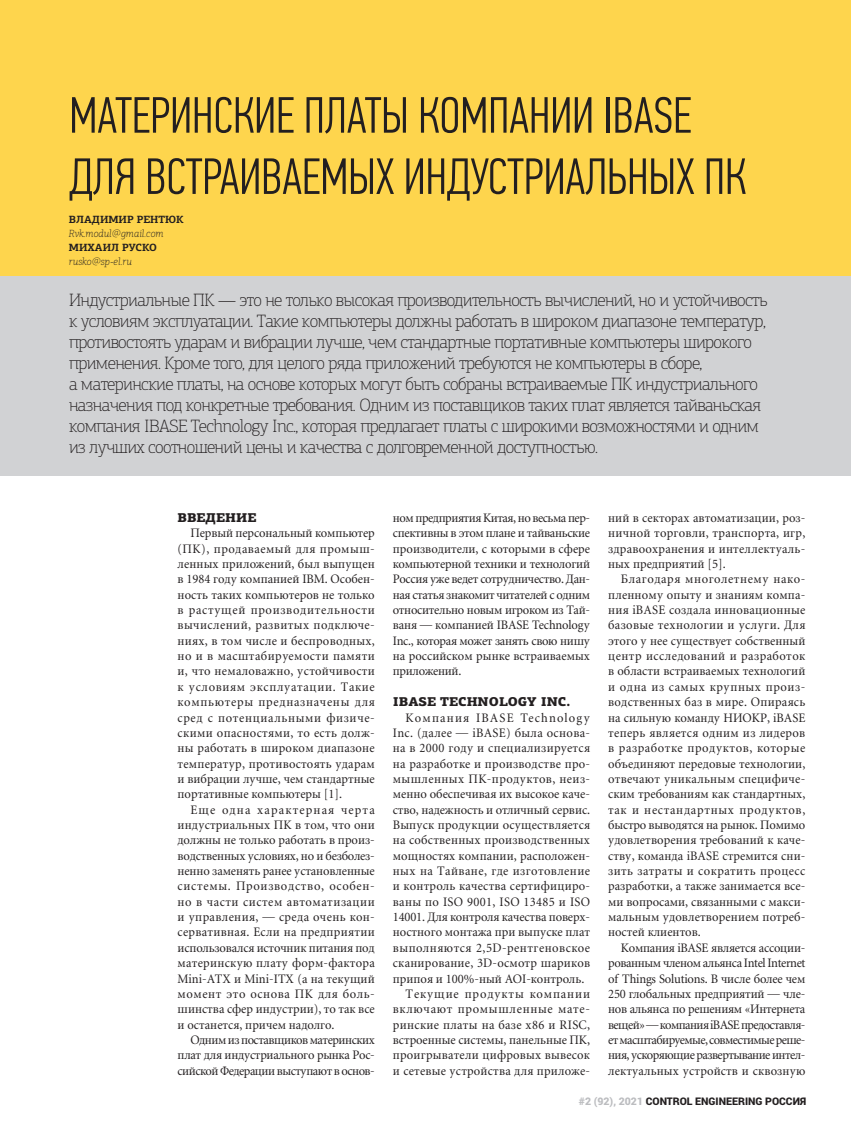
<style>
.page{position:relative;width:851px;height:1136px;background:#fff}
.page>*{position:absolute;margin:0;border:0;box-sizing:border-box;transform-origin:0 0}
.t1{font:300 51px/61.2px "PF Din Text Comp Pro";color:#231f20}
.t2{font:100 18px/21px "PF Agora Slab Pro";letter-spacing:-.035em;color:#231f20}
.t3{font:12.75px/15.3px "Miniature";letter-spacing:.01em;color:#231f20;text-align:justify;scale:.96 1}
.t4{font:12.75px "Miniature";letter-spacing:-.01em;color:#231f20;scale:.96 1}
.t5{font:12.75px "Miniature";letter-spacing:.04em;color:#231f20;scale:.96 1}
.t6{font:12.75px "Miniature";letter-spacing:.035em;color:#231f20;scale:.96 1}
.t7{font:900 12.75px "PF Agora Slab Pro";color:#231f20}
.t8{font:12.75px "Miniature";letter-spacing:.03em;color:#231f20;scale:.96 1}
.t9{font:12.75px "Miniature";letter-spacing:.055em;color:#231f20;scale:.96 1}
.t10{font:12.75px "Miniature";letter-spacing:.095em;color:#231f20;scale:.96 1}
.t11{font:12.75px "Miniature";letter-spacing:.07em;color:#231f20;scale:.96 1}
.t12{font:900 10.5px "Roboto";color:#231f20}
.t13{font:italic 100 10.5px "PF Agora Slab Pro";color:#231f20}
.t14{font:700 10.5px "PF Agora Slab Pro";color:#231f20}
.s1{color:#bcbdc0}
</style>
<div class="page">
<div style="left:0;top:0;width:850px;height:353px;background:#fed54d"></div>
<div style="left:0;top:276px;width:850px;height:200px;background:#d1d2d4"></div>
<h1 class="t1" style="left:69px;top:89px;width:678px">МАТЕРИНСКИЕ ПЛАТЫ КОМПАНИИ IBASE<br>ДЛЯ ВСТРАИВАЕМЫХ ИНДУСТРИАЛЬНЫХ ПК</h1>
<p class="t14" style="left:69px;top:213px;width:116px">ВЛАДИМИР РЕНТЮК</p>
<p class="t13" style="left:69px;top:229px;width:96px">Rvk.modul@gmail.com</p>
<p class="t14" style="left:69px;top:241px;width:89px">МИХАИЛ РУСКО</p>
<p class="t13" style="left:69px;top:257px;width:64px">rusko@sp-el.ru</p>
<p class="t2" style="left:69px;top:289px;width:699px">Индустриальные ПК — это не только высокая производительность вычислений, но и устойчивость к условиям эксплуатации. Такие компьютеры должны работать в широком диапазоне температур, противостоять ударам и вибрации лучше, чем стандартные портативные компьютеры широкого применения. Кроме того, для целого ряда приложений требуются не компьютеры в сборе,<br>а материнские платы, на основе которых могут быть собраны встраиваемые ПК индустриального назначения под конкретные требования. Одним из поставщиков таких плат является тайваньская компания IBASE Technology Inc., которая предлагает платы с широкими возможностями и одним из лучших соотношений цены и качества с долговременной доступностью.</p>
<p class="t7" style="left:177px;top:510px;width:80px">ВВЕДЕНИЕ</p>
<p class="t3" style="left:177px;top:526px;width:207px;text-indent:13px">Первый персональный компьютер (ПК), продаваемый для промыш&shy;ленных приложений, был выпущен в 1984 году компанией IBM. Особен&shy;ность таких компьютеров не только в растущей производительности вычислений, развитых подключе&shy;ниях, в том числе и беспроводных, но и в масштабируемости памяти и, что немаловажно, устойчивости к условиям эксплуатации. Такие компьютеры предназначены для сред с потенциальными физиче&shy;скими опасностями, то есть долж&shy;ны работать в широком диапазоне температур, противостоять ударам и вибрации лучше, чем стандартные портативные компьютеры [1].</p>
<p class="t3" style="left:177px;top:802px;width:207px;text-indent:13px">Еще одна характерная черта индустриальных ПК в том, что они должны не только работать в произ&shy;водственных условиях, но и безболез&shy;ненно заменять ранее установленные системы. Производство, особен&shy;но в части систем автоматизации и управления, — среда очень кон&shy;сервативная. Если на предприятии использовался источник питания под материнскую плату форм-фактора Mini-ATX и Mini-ITX (а на текущий момент это основа ПК для боль&shy;шинства сфер индустрии), то так все и останется, причем надолго.</p>
<p class="t3" style="left:177px;top:1033px;width:207px;text-indent:13px">Одним из поставщиков материнских плат для индустриального рынка Рос&shy;сийской Федерации выступают в основ-</p>
<p class="t3" style="left:393px;top:511px;width:207px">ном предприятия Китая, но весьма пер&shy;спективны в этом плане и тайваньские производители, с которыми в сфере компьютерной техники и технологий Россия уже ведет сотрудничество. Дан&shy;ная статья знакомит читателей с одним относительно новым игроком из Тай&shy;ваня — компанией IBASE Technology Inc., которая может занять свою нишу на российском рынке встраиваемых приложений.</p>
<p class="t7" style="left:393px;top:694px;width:179px">IBASE TECHNOLOGY INC.</p>
<p class="t10" style="left:405px;top:712px;width:194px">Компания IBASE Technology</p>
<p class="t3" style="left:393px;top:726px;width:207px">Inc. (далее — iBASE) была основа-</p>
<p class="t3" style="left:393px;top:741px;width:207px">на в 2000 году и специализируется</p>
<p class="t3" style="left:393px;top:756px;width:207px">на разработке и производстве про-</p>
<p class="t8" style="left:393px;top:773px;width:207px">мышленных ПК-продуктов, неиз-</p>
<p class="t3" style="left:393px;top:787px;width:207px">менно обеспечивая их высокое каче-</p>
<p class="t3" style="left:393px;top:802px;width:207px">ство, надежность и отличный сервис.</p>
<p class="t3" style="left:393px;top:818px;width:207px">Выпуск продукции осуществляется</p>
<p class="t3" style="left:393px;top:833px;width:207px">на собственных производственных</p>
<p class="t3" style="left:393px;top:848px;width:207px">мощностях компании, расположен-</p>
<p class="t6" style="left:393px;top:865px;width:207px">ных на Тайване, где изготовление</p>
<p class="t3" style="left:393px;top:879px;width:207px">и контроль качества сертифициро-</p>
<p class="t3" style="left:393px;top:894px;width:207px">ваны по ISO 9001, ISO 13485 и ISO</p>
<p class="t4" style="left:393px;top:911px;width:207px">14001. Для контроля качества поверх-</p>
<p class="t3" style="left:393px;top:925px;width:207px">ностного монтажа при выпуске плат</p>
<p class="t5" style="left:393px;top:942px;width:207px">выполняются 2,5D-рентгеновское</p>
<p class="t3" style="left:393px;top:956px;width:207px">сканирование, 3D-осмотр шариков</p>
<p class="t3" style="left:393px;top:971px;width:201px">припоя и 100%-ный AOI-контроль.</p>
<p class="t11" style="left:405px;top:988px;width:194px">Текущие продукты компании</p>
<p class="t9" style="left:393px;top:1003px;width:207px">включают промышленные мате-</p>
<p class="t3" style="left:393px;top:1017px;width:207px">ринские платы на базе x86 и RISC,</p>
<p class="t3" style="left:393px;top:1033px;width:207px">встроенные системы, панельные ПК,</p>
<p class="t3" style="left:393px;top:1048px;width:207px">проигрыватели цифровых вывесок</p>
<p class="t3" style="left:393px;top:1063px;width:207px">и сетевые устройства для приложе-</p>
<p class="t3" style="left:608px;top:511px;width:207px">ний в секторах автоматизации, роз&shy;ничной торговли, транспорта, игр, здравоохранения и интеллектуаль&shy;ных предприятий [5].</p>
<p class="t3" style="left:608px;top:572px;width:207px;text-indent:13px">Благодаря многолетнему нако&shy;пленному опыту и знаниям компа&shy;ния iBASE создала инновационные базовые технологии и услуги. Для этого у нее существует собственный центр исследований и разработок в области встраиваемых технологий и одна из самых крупных произ&shy;водственных баз в мире. Опираясь на сильную команду НИОКР, iBASE теперь является одним из лидеров в разработке продуктов, которые объединяют передовые технологии, отвечают уникальным специфиче&shy;ским требованиям как стандартных, так и нестандартных продуктов, быстро выводятся на рынок. Помимо удовлетворения требований к каче&shy;ству, команда iBASE стремится сни&shy;зить затраты и сократить процесс разработки, а также занимается все&shy;ми вопросами, связанными с макси&shy;мальным удовлетворением потреб&shy;ностей клиентов.</p>
<p class="t3" style="left:608px;top:940px;width:207px;text-indent:13px">Компания iBASE является ассоции&shy;рованным членом альянса Intel Internet of Things Solutions. В числе более чем 250 глобальных предприятий — чле&shy;нов альянса по решениям «Интернета вещей» — компания iBASE предоставля&shy;ет масштабируемые, совместимые реше&shy;ния, ускоряющие развертывание интел&shy;лектуальных устройств и сквозную</p>
<p class="t12" style="left:579px;top:1093px;width:229px"><span class="s1">#2 (92), 2021</span> CONTROL ENGINEERING РОССИЯ</p>
</div>
